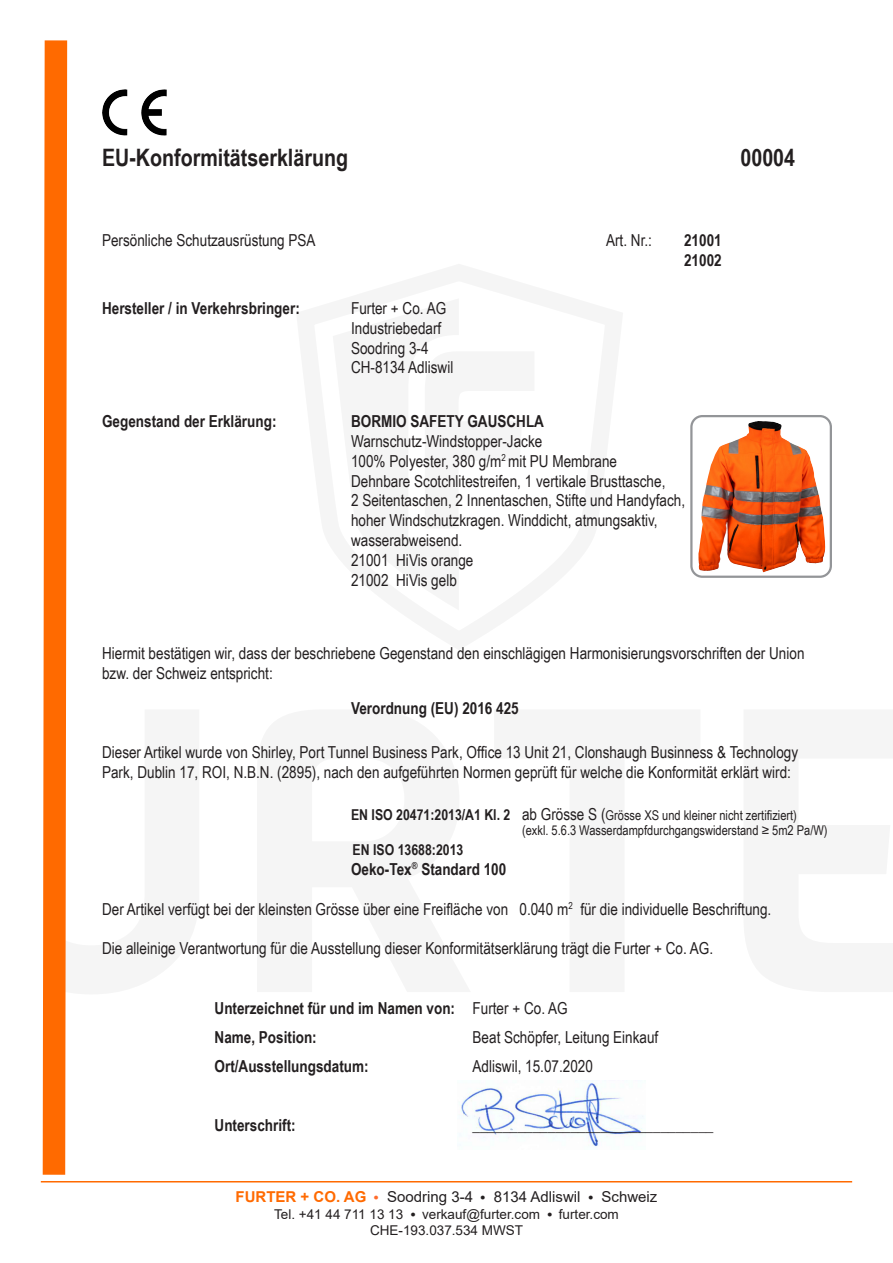
<style>
.page{position:relative;width:893px;height:1263px;background:#fff}
.page>*{position:absolute;margin:0;border:0;box-sizing:border-box;transform-origin:0 0}
.t1{font:700 24px "Arial Narrow";color:#231f20}
.t2{font:16.5px/19.8px "Arial Narrow";color:#231f20}
.t3{font:700 16.5px/28.8px "Arial Narrow";color:#231f20}
.t4{font:15px "Arial";color:#231f20}
.t5{font:700 15px "Arial Narrow";color:#231f20}
.t6{font:700 15px "Arial";color:#ff6a00}
.t7{font:13.5px "Arial Narrow";color:#231f20}
.t8{font:13.5px "Arial";color:#231f20}
.s1{font-weight:700;font-size:15px}
.s2{font-size:16.5px}
.s3{font-weight:400}
</style>
<div class="page">
<svg style="left:40px;top:40px;width:38px;height:1143px"></svg>
<hr style="left:41px;top:1181px;width:811px;height:1px;background:#ff6a00">
<img style="left:461px;top:1082px;width:182px;height:65px">
<svg style="left:691px;top:416px;width:140px;height:161px"></svg>
<div style="left:690px;top:415px;width:142px;height:163px;border:2px solid #939598;border-radius:11px"></div>
<img style="left:102px;top:89px;width:65px;height:47px">
<img style="left:737px;top:421px;width:21px;height:19px">
<h1 class="t1" style="left:102px;top:139px;width:248px">EU-Konformitätserklärung</h1>
<p class="t1" style="left:740px;top:139px;width:56px">00004</p>
<p class="t2" style="left:102px;top:230px;width:215px">Persönliche Schutzausrüstung PSA</p>
<p class="t2" style="left:606px;top:230px;width:47px">Art. Nr.:</p>
<p class="t3" style="left:102px;top:293px;width:199px">Hersteller / in Verkehrsbringer:</p>
<p class="t2" style="left:351px;top:298px;width:97px">Furter + Co. AG</p>
<p class="t2" style="left:351px;top:317px;width:92px">Industriebedarf</p>
<p class="t2" style="left:351px;top:337px;width:79px">Soodring 3-4</p>
<p class="t2" style="left:351px;top:357px;width:104px">CH-8134 Adliswil</p>
<p class="t3" style="left:684px;top:225px;width:39px">21001</p>
<p class="t3" style="left:684px;top:245px;width:39px">21002</p>
<p class="t3" style="left:102px;top:406px;width:176px">Gegenstand der Erklärung:</p>
<p class="t3" style="left:351px;top:406px;width:194px">BORMIO SAFETY GAUSCHLA</p>
<p class="t2" style="left:351px;top:431px;width:193px">Warnschutz-Windstopper-Jacke</p>
<p class="t2" style="left:351px;top:450px;width:268px">100% Polyester, 380 g/m<sup>2</sup> mit PU Membrane</p>
<p class="t2" style="left:351px;top:470px;width:316px">Dehnbare Scotchlitestreifen, 1 vertikale Brusttasche,</p>
<p class="t2" style="left:351px;top:490px;width:335px">2 Seitentaschen, 2 Innentaschen, Stifte und Handyfach,</p>
<p class="t2" style="left:351px;top:510px;width:308px">hoher Windschutzkragen. Winddicht, atmungsaktiv,</p>
<p class="t2" style="left:351px;top:530px;width:113px">wasserabweisend.</p>
<p class="t2" style="left:351px;top:549px;width:124px">21001 HiVis orange</p>
<p class="t2" style="left:351px;top:569px;width:107px">21002 HiVis gelb</p>
<p class="t2" style="left:102px;top:643px;width:704px">Hiermit bestätigen wir, dass der beschriebene Gegenstand den einschlägigen Harmonisierungsvorschriften der Union bzw. der Schweiz entspricht:</p>
<p class="t3" style="left:351px;top:693px;width:169px">Verordnung (EU) 2016 425</p>
<p class="t2" style="left:102px;top:742px;width:698px">Dieser Artikel wurde von Shirley, Port Tunnel Business Park, Office 13 Unit 21, Clonshaugh Businness &amp; Technology<br>Park, Dublin 17, ROI, N.B.N. (2895), nach den aufgeführten Normen geprüft für welche die Konformität erklärt wird:</p>
<p class="t7" style="left:351px;top:805px;width:447px"><span class="s1">EN ISO 20471:2013/A1 Kl. 2</span> <span class="s2">ab Grösse S (</span>Grösse XS und kleiner nicht zertifiziert)</p>
<p class="t7" style="left:522px;top:820px;width:307px">(exkl. 5.6.3 Wasserdampfdurchgangswiderstand ≥ 5m2 Pa/W)</p>
<p class="t5" style="left:353px;top:838px;width:112px">EN ISO 13688:2013</p>
<p class="t3" style="left:351px;top:853px;width:157px">Oeko-Tex<sup>®</sup> Standard 100</p>
<p class="t2" style="left:102px;top:898px;width:671px">Der Artikel verfügt bei der kleinsten Grösse über eine Freifläche von 0.040 m<sup>2</sup> für die individuelle Beschriftung.</p>
<p class="t2" style="left:102px;top:938px;width:613px">Die alleinige Verantwortung für die Ausstellung dieser Konformitätserklärung trägt die Furter + Co. AG.</p>
<p class="t3" style="left:215px;top:993px;width:355px">Unterzeichnet für und im Namen von: <span class="s3">Furter + Co. AG<br></span>Name, Position:</p>
<p class="t2" style="left:473px;top:1026px;width:187px">Beat Schöpfer, Leitung Einkauf</p>
<p class="t3" style="left:215px;top:1050px;width:156px">Ort/Ausstellungsdatum:</p>
<p class="t2" style="left:473px;top:1055px;width:122px">Adliswil, 15.07.2020</p>
<p class="t3" style="left:215px;top:1110px;width:83px">Unterschrift:</p>
<p class="t2" style="left:473px;top:1114px;width:242px">________________________________</p>
<p class="t6" style="left:236px;top:1186px;width:132px">FURTER + CO. AG</p>
<p class="t4" style="left:387px;top:1187px;width:87px">Soodring 3-4</p>
<p class="t4" style="left:494px;top:1187px;width:88px">8134 Adliswil</p>
<p class="t4" style="left:601px;top:1187px;width:57px">Schweiz</p>
<p class="t8" style="left:274px;top:1205px;width:131px">Tel. +41 44 711 13 13</p>
<p class="t8" style="left:422px;top:1205px;width:119px">verkauf@furter.com</p>
<p class="t8" style="left:559px;top:1205px;width:62px">furter.com</p>
<p class="t8" style="left:370px;top:1221px;width:155px">CHE-193.037.534 MWST</p>
</div>
